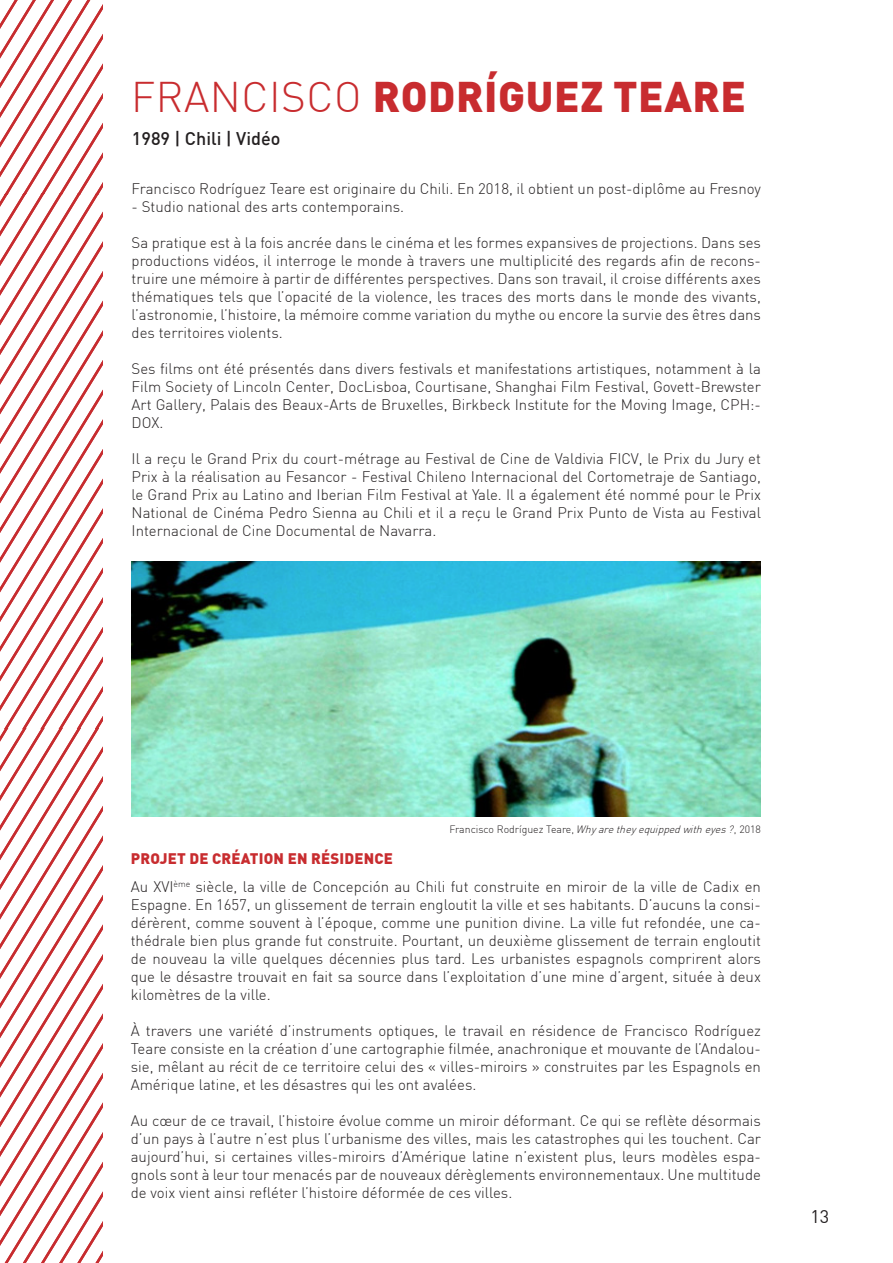
<style>
.page{position:relative;width:893px;height:1263px;background:#fff}
.page>*{position:absolute;margin:0;border:0;box-sizing:border-box;transform-origin:0 0}
.t1{font:900 42px "DIN";letter-spacing:.015em;color:#c82c2f}
.t2{font:500 18px "DIN";color:#231f20}
.t3{font:18px "DIN";color:#231f20}
.t4{font:300 15px/18px "DIN";color:#231f20;text-align:justify}
.t5{font:900 15px "DIN";letter-spacing:.015em;color:#c82c2f}
.t6{font:300 10.5px "DIN";color:#231f20}
.s1{font-weight:300}
.s2{font-style:italic}
</style>
<div class="page">
<img style="left:132px;top:561px;width:629px;height:255px">
<svg style="left:0;top:0;width:102px;height:1263px"></svg>
<p class="t1" style="left:131px;top:68px;width:616px"><span class="s1">FRANCISCO</span> RODRÍGUEZ TEARE</p>
<p class="t2" style="left:132px;top:127px;width:150px">1989 | Chili | Vidéo</p>
<p class="t4" style="left:132px;top:180px;width:631px">Francisco Rodríguez Teare est originaire du Chili. En 2018, il obtient un post-diplôme au Fresnoy</p>
<p class="t4" style="left:132px;top:198px;width:274px">- Studio national des arts contemporains.</p>
<p class="t4" style="left:132px;top:234px;width:631px">Sa pratique est à la fois ancrée dans le cinéma et les formes expansives de projections. Dans ses productions vidéos, il interroge le monde à travers une multiplicité des regards afin de recons&shy;truire une mémoire à partir de différentes perspectives. Dans son travail, il croise différents axes thématiques tels que l’opacité de la violence, les traces des morts dans le monde des vivants, l’astronomie, l’histoire, la mémoire comme variation du mythe ou encore la survie des êtres dans des territoires violents.</p>
<p class="t4" style="left:132px;top:360px;width:631px">Ses films ont été présentés dans divers festivals et manifestations artistiques, notamment à la Film Society of Lincoln Center, DocLisboa, Courtisane, Shanghai Film Festival, Govett-Brewster Art Gallery, Palais des Beaux-Arts de Bruxelles, Birkbeck Institute for the Moving Image, CPH:- DOX.</p>
<p class="t4" style="left:132px;top:450px;width:631px">Il a reçu le Grand Prix du court-métrage au Festival de Cine de Valdivia FICV, le Prix du Jury et Prix à la réalisation au Fesancor - Festival Chileno Internacional del Cortometraje de Santiago, le Grand Prix au Latino and Iberian Film Festival at Yale. Il a également été nommé pour le Prix National de Cinéma Pedro Sienna au Chili et il a reçu le Grand Prix Punto de Vista au Festival Internacional de Cine Documental de Navarra.</p>
<p class="t5" style="left:131px;top:848px;width:264px">PROJET DE CRÉATION EN RÉSIDENCE</p>
<p class="t6" style="left:449px;top:823px;width:313px">Francisco Rodríguez Teare, <span class="s2">Why are they equipped with eyes ?</span>, 2018</p>
<p class="t4" style="left:131px;top:877px;width:632px">Au XVI<sup>ème</sup> siècle, la ville de Concepción au Chili fut construite en miroir de la ville de Cadix en Espagne. En 1657, un glissement de terrain engloutit la ville et ses habitants. D’aucuns la consi&shy;dérèrent, comme souvent à l’époque, comme une punition divine. La ville fut refondée, une ca&shy;thédrale bien plus grande fut construite. Pourtant, un deuxième glissement de terrain engloutit de nouveau la ville quelques décennies plus tard. Les urbanistes espagnols comprirent alors que le désastre trouvait en fait sa source dans l’exploitation d’une mine d’argent, située à deux kilomètres de la ville.</p>
<p class="t4" style="left:131px;top:1021px;width:632px">À travers une variété d’instruments optiques, le travail en résidence de Francisco Rodríguez Teare consiste en la création d’une cartographie filmée, anachronique et mouvante de l’Andalou&shy;sie, mêlant au récit de ce territoire celui des « villes-miroirs » construites par les Espagnols en Amérique latine, et les désastres qui les ont avalées.</p>
<p class="t4" style="left:131px;top:1111px;width:632px">Au cœur de ce travail, l’histoire évolue comme un miroir déformant. Ce qui se reflète désormais d’un pays à l’autre n’est plus l’urbanisme des villes, mais les catastrophes qui les touchent. Car aujourd’hui, si certaines villes-miroirs d’Amérique latine n’existent plus, leurs modèles espa&shy;gnols sont à leur tour menacés par de nouveaux dérèglements environnementaux. Une multitude de voix vient ainsi refléter l’histoire déformée de ces villes.</p>
<p class="t3" style="left:810px;top:1205px;width:20px">13</p>
</div>
